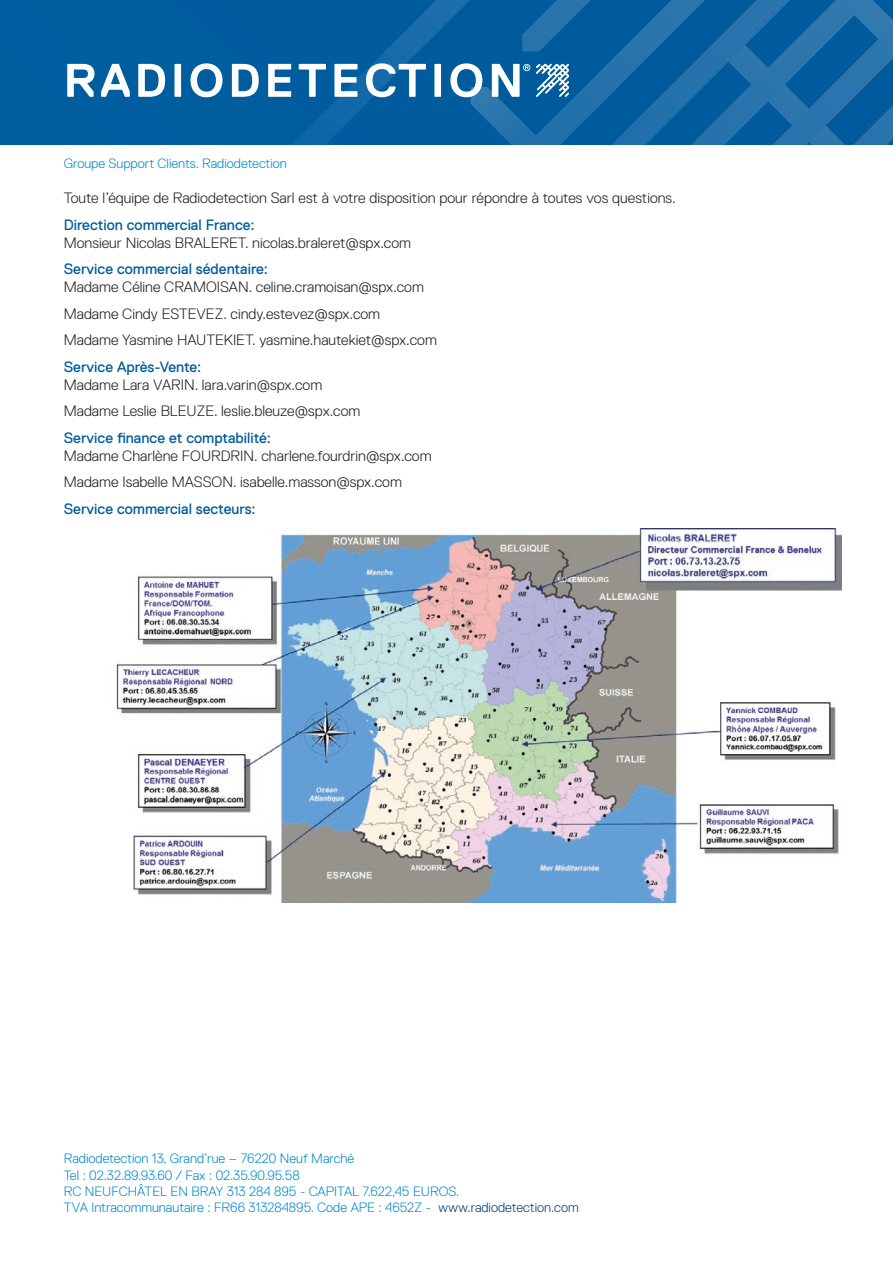
<style>
.page{position:relative;width:893px;height:1263px;background:#fff}
.page>*{position:absolute;margin:0;border:0;box-sizing:border-box;transform-origin:0 0}
.t1{font:300 15px/26.5px "Replica Std";color:#1d1d1b}
.t2{font:15px "Replica Std";color:#005a9b}
.t3{font:300 13.5px/16.2px "Replica Std";color:#08c}
.s1{color:#003f79}
</style>
<div class="page">
<div style="left:0;top:0;width:893px;height:145px;background:#005a9b"></div>
<svg style="left:67px;top:64px;width:28px;height:33px"></svg>
<svg style="left:101px;top:64px;width:29px;height:33px"></svg>
<svg style="left:138px;top:64px;width:27px;height:33px"></svg>
<svg style="left:174px;top:64px;width:7px;height:33px"></svg>
<svg style="left:190px;top:63px;width:32px;height:34px"></svg>
<svg style="left:232px;top:64px;width:27px;height:33px"></svg>
<svg style="left:268px;top:0;width:625px;height:145px"></svg>
<img style="left:116px;top:528px;width:726px;height:375px">
<p class="t3" style="left:64px;top:155px;width:225px">Groupe Support Clients. Radiodetection</p>
<p class="t1" style="left:64px;top:185px;width:613px">Toute l’équipe de Radiodetection Sarl est à votre disposition pour répondre à toutes vos questions.</p>
<p class="t2" style="left:64px;top:216px;width:192px">Direction commercial France:</p>
<p class="t1" style="left:64px;top:229px;width:349px">Monsieur Nicolas BRALERET. nicolas.braleret@spx.com</p>
<p class="t2" style="left:64px;top:261px;width:206px">Service commercial sédentaire:</p>
<p class="t1" style="left:64px;top:274px;width:375px">Madame Céline CRAMOISAN. celine.cramoisan@spx.com<br>Madame Cindy ESTEVEZ. cindy.estevez@spx.com<br>Madame Yasmine HAUTEKIET. yasmine.hautekiet@spx.com</p>
<p class="t2" style="left:64px;top:358px;width:139px">Service Après-Vente:</p>
<p class="t1" style="left:64px;top:371px;width:298px">Madame Lara VARIN. lara.varin@spx.com<br>Madame Leslie BLEUZE. leslie.bleuze@spx.com</p>
<p class="t2" style="left:64px;top:429px;width:209px">Service finance et comptabilité:</p>
<p class="t1" style="left:64px;top:442px;width:369px">Madame Charlène FOURDRIN. charlene.fourdrin@spx.com<br>Madame Isabelle MASSON. isabelle.masson@spx.com</p>
<p class="t2" style="left:64px;top:500px;width:193px">Service commercial secteurs:</p>
<p class="t3" style="left:64px;top:1151px;width:516px">Radiodetection 13, Grand’rue – 76220 Neuf Marché<br>Tel : 02.32.89.93.60 / Fax : 02.35.90.95.58<br>RC NEUFCHÂTEL EN BRAY 313 284 895 - CAPITAL 7.622,45 EUROS.<br>TVA Intracommunautaire : FR66 313284895. Code APE : 4652Z - <span class="s1">www.radiodetection.com</span></p>
</div>
